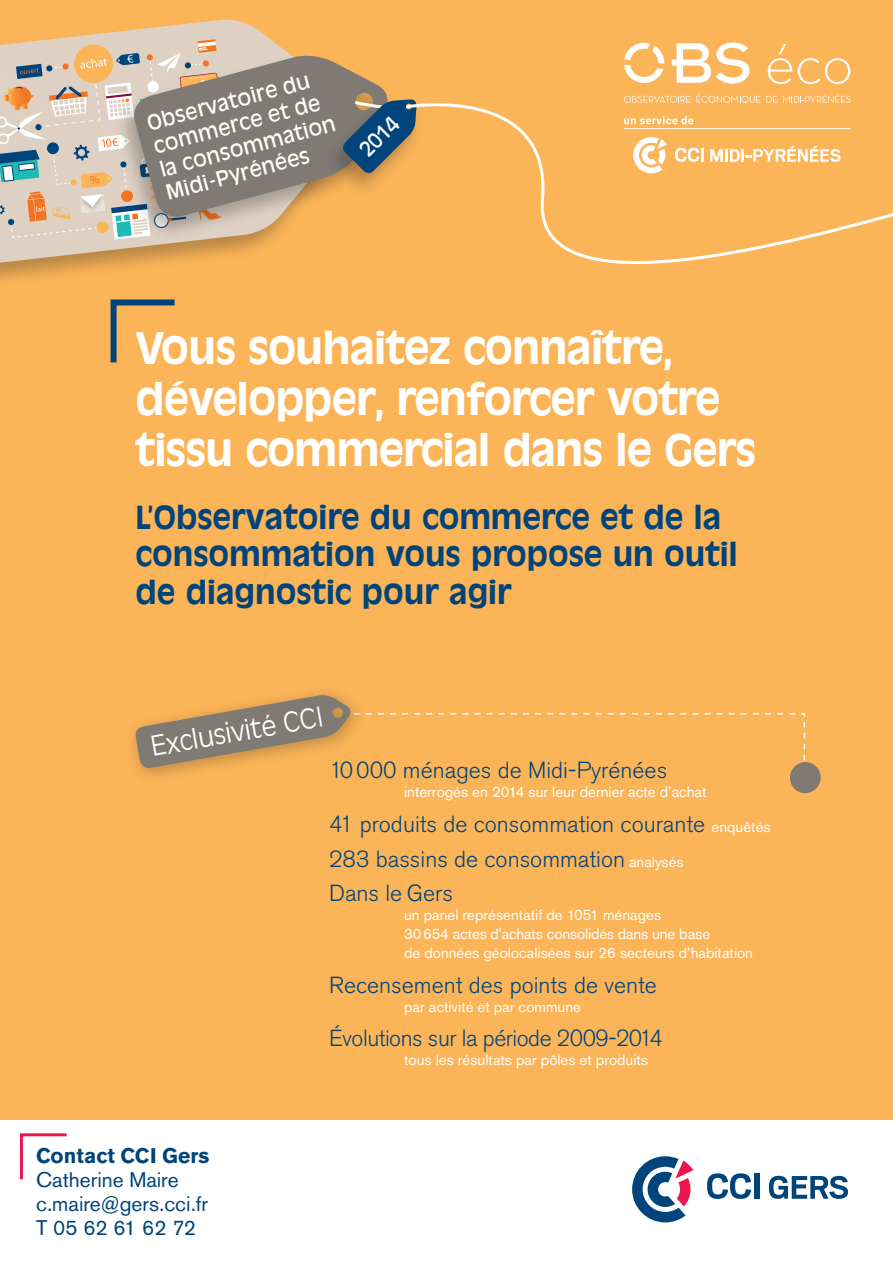
<style>
.page{position:relative;width:893px;height:1263px;background:#fff}
.page>*{position:absolute;margin:0;border:0;box-sizing:border-box;transform-origin:0 0}
.t1{font:500 45px/51px "Antique Olive BQ";letter-spacing:-.02em;color:#fff}
.t2{font:500 33px/37.5px "Antique Olive BQ";color:#00447b}
.t3{font:300 28.5px "Antique Olive BQ";color:#fff}
.t4{font:300 23.1px/34.7px "Akzidenz Grotesk BQ";color:#00447b}
.t5{font:300 23.1px "Akzidenz Grotesk BQ";letter-spacing:-.02em;color:#00447b}
.t6{font:21px/24px "Akzidenz Grotesk BQ";color:#00447b}
.t7{font:700 21px "Akzidenz Grotesk BQ";color:#00447b}
.t8{font:20.7px/24px "Antique Olive";color:#fff}
.t9{font:15px/18.9px "Akzidenz Grotesk BQ";color:#fff}
.s1{font-weight:400;font-size:15px;color:#fff}
</style>
<div class="page">
<div style="left:0;top:0;width:893px;height:1119px;background:#fbb457"></div>
<svg style="left:672px;top:43px;width:77px;height:40px"></svg>
<svg style="left:768px;top:44px;width:24px;height:39px"></svg>
<svg style="left:798px;top:58px;width:52px;height:25px"></svg>
<svg style="left:624px;top:43px;width:40px;height:40px"></svg>
<svg style="left:19px;top:1133px;width:48px;height:47px"></svg>
<svg style="left:707px;top:1173px;width:44px;height:26px"></svg>
<div style="left:754px;top:1173px;width:5px;height:26px;background:#00447b"></div>
<svg style="left:632px;top:1156px;width:61px;height:66px"></svg>
<svg style="left:769px;top:1176px;width:79px;height:23px"></svg>
<svg style="left:134px;top:694px;width:687px;height:100px"></svg>
<svg style="left:110px;top:299px;width:65px;height:64px"></svg>
<div style="left:0;top:17px;width:365px;height:274px;background:#231f20;opacity:.3"></div>
<svg style="left:0;top:17px;width:365px;height:251px"></svg>
<svg style="left:417px;top:83px;width:476px;height:182px"></svg>
<svg style="left:0;top:39px;width:417px;height:201px"></svg>
<h3 class="t8" style="left:145px;top:112px;width:183px;rotate:-15deg">Observatoire du commerce et de la consommation<br>Midi-Pyrénées</h3>
<h3 class="t8" style="left:355px;top:145px;width:47px;rotate:-45deg">2014</h3>
<h1 class="t1" style="left:136px;top:325px;width:622px">Vous souhaitez connaître, développer, renforcer votre tissu commercial dans le Gers</h1>
<h2 class="t2" style="left:136px;top:500px;width:604px">L’Observatoire du commerce et de la consommation vous propose un outil de diagnostic pour agir</h2>
<h3 class="t3" style="left:149px;top:733px;width:176px;rotate:-10deg">Exclusivité CCI</h3>
<h3 class="t7" style="left:36px;top:1144px;width:175px">Contact CCI Gers</h3>
<h3 class="t6" style="left:36px;top:1168px;width:173px">Catherine Maire c.maire@gers.cci.fr<br>T 05 62 61 62 72</h3>
<h3 class="t4" style="left:329px;top:754px;width:340px">10000 ménages de Midi-Pyrénées</h3>
<p class="t9" style="left:404px;top:783px;width:304px">interrogés en 2014 sur leur dernier acte d’achat</p>
<h3 class="t4" style="left:329px;top:807px;width:443px">41 produits de consommation courante <span class="s1">enquêtés<br></span>283 bassins de consommation <span class="s1">analysés<br></span>Dans le Gers</h3>
<p class="t9" style="left:404px;top:906px;width:350px">un panel représentatif de 1051 ménages<br>30654 actes d'achats consolidés dans une base<br>de données géolocalisées sur 26 secteurs d’habitation</p>
<h3 class="t4" style="left:329px;top:968px;width:329px">Recensement des points de vente</h3>
<p class="t9" style="left:404px;top:997px;width:178px">par activité et par commune</p>
<h3 class="t5" style="left:329px;top:1025px;width:335px">Évolutions sur la période 2009-2014</h3>
<p class="t9" style="left:404px;top:1051px;width:245px">tous les résultats par pôles et produits</p>
</div>
